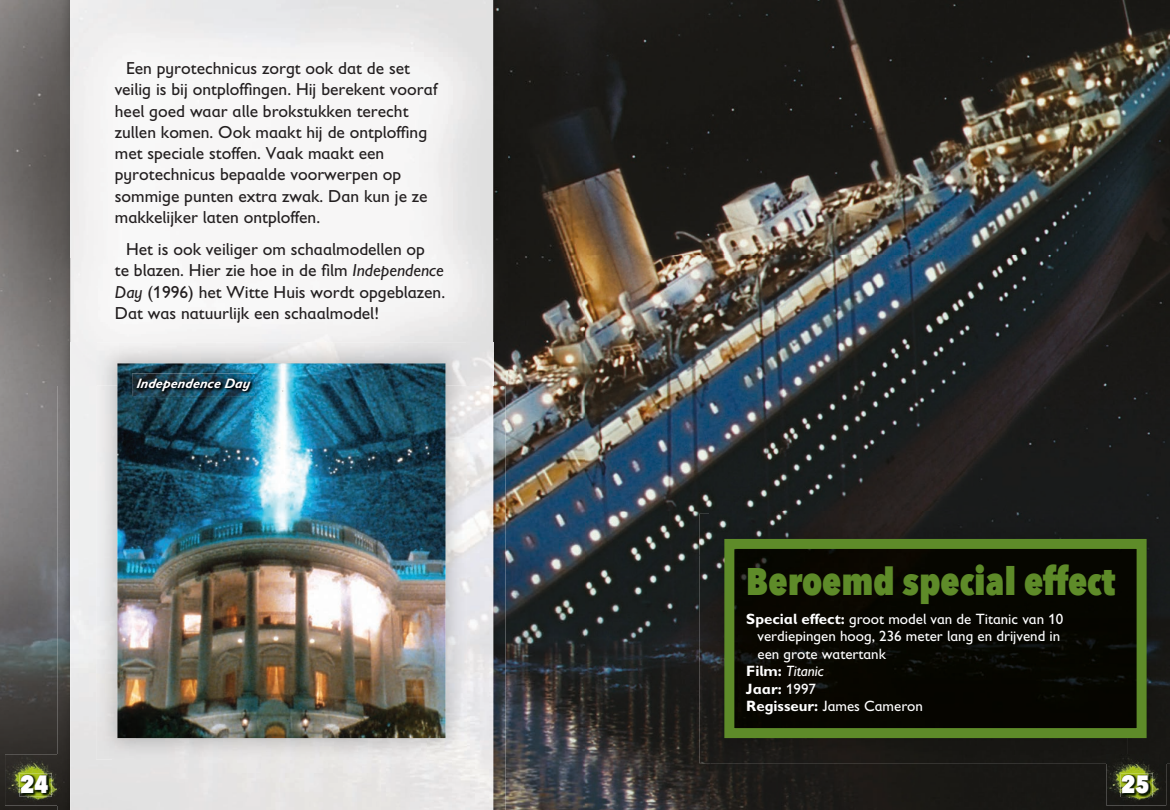
<style>
.page{position:relative;width:1170px;height:810px;background:#fff}
.page>*{position:absolute;margin:0;border:0;box-sizing:border-box;transform-origin:0 0}
.t1{font:800 38.38px "Avenir Next Condensed";color:#5e8b29}
.t2{font:800 25px "Avenir Next Condensed";color:#fff}
.t3{font:17.5px/21.2px "Gill Sans Infant Std";color:#231f20}
.t4{font:15px "Gill Sans Infant Std";color:#fff}
.t5{font:italic 15px "Gill Sans Infant Std";color:#fff}
.t6{font:700 15px "Gill Sans Infant Std";color:#fff}
.t7{font:italic 700 13.75px "Gill Sans Infant Std";color:#fff}
.s1{font-style:italic}
.s2{font-weight:700}
.s3{font-weight:700;font-style:normal}
.s4{font-weight:400}
</style>
<div class="page">
<img style="left:0;top:0;width:58px;height:810px">
<img style="left:505px;top:0;width:80px;height:810px">
<img style="left:585px;top:0;width:585px;height:512px">
<img style="left:585px;top:512px;width:125px;height:298px">
<img style="left:710px;top:512px;width:460px;height:2px">
<img style="left:710px;top:763px;width:460px;height:47px">
<img style="left:58px;top:386px;width:12px;height:424px">
<img style="left:493px;top:386px;width:12px;height:424px">
<img style="left:699px;top:514px;width:471px;height:41px">
<img style="left:699px;top:555px;width:43px;height:208px">
<div style="left:1128px;top:555px;width:42px;height:208px;background:#181815"></div>
<div style="left:742px;top:743px;width:386px;height:20px;background:#191814"></div>
<svg style="left:719px;top:534px;width:433px;height:209px;background:#141907"></svg>
<img style="left:52px;top:0;width:455px;height:386px">
<img style="left:117px;top:363px;width:329px;height:375px">
<img style="left:132px;top:374px;width:123px;height:22px">
<img style="left:135px;top:377px;width:119px;height:17px">
<img style="left:1106px;top:755px;width:60px;height:50px">
<img style="left:5px;top:755px;width:61px;height:50px">
<img style="left:1120px;top:774px;width:33px;height:23px">
<img style="left:19px;top:774px;width:33px;height:23px">
<img style="left:1121px;top:774px;width:31px;height:23px">
<img style="left:1122px;top:775px;width:27px;height:19px">
<img style="left:20px;top:774px;width:31px;height:23px">
<img style="left:21px;top:775px;width:27px;height:18px">
<p class="t3" style="left:115px;top:57px;width:324px;text-indent:11px">Een pyrotechnicus zorgt ook dat de set veilig is bij ontploffingen. Hij berekent vooraf heel goed waar alle brokstukken terecht zullen komen. Ook maakt hij de ontploffing met speciale stoffen. Vaak maakt een pyrotechnicus bepaalde voorwerpen op sommige punten extra zwak. Dan kun je ze makkelijker laten ontploffen.</p>
<p class="t3" style="left:115px;top:239px;width:332px;text-indent:11px">Het is ook veiliger om schaalmodellen op<br>te blazen. Hier zie hoe in de film <span class="s1">Independence Day</span> (1996) het Witte Huis wordt opgeblazen.<br>Dat was natuurlijk een schaalmodel!</p>
<p class="t7" style="left:136px;top:375px;width:119px">Independence Day</p>
<h1 class="t1" style="left:746px;top:557px;width:370px">Beroemd special effect</h1>
<p class="t4" style="left:746px;top:610px;width:319px"><span class="s2">Special effect:</span> groot model van de Titanic van 10</p>
<p class="t4" style="left:758px;top:628px;width:304px">verdiepingen hoog, 236 meter lang en drijvend in</p>
<p class="t4" style="left:758px;top:645px;width:130px">een grote watertank</p>
<p class="t5" style="left:746px;top:663px;width:79px"><span class="s3">Film:</span> Titanic</p>
<p class="t6" style="left:746px;top:680px;width:71px">Jaar: <span class="s4">1997</span></p>
<p class="t4" style="left:746px;top:698px;width:178px"><span class="s2">Regisseur:</span> James Cameron</p>
<h2 class="t2" style="left:20px;top:769px;width:31px">24</h2>
<h2 class="t2" style="left:1121px;top:769px;width:31px">25</h2>
</div>
